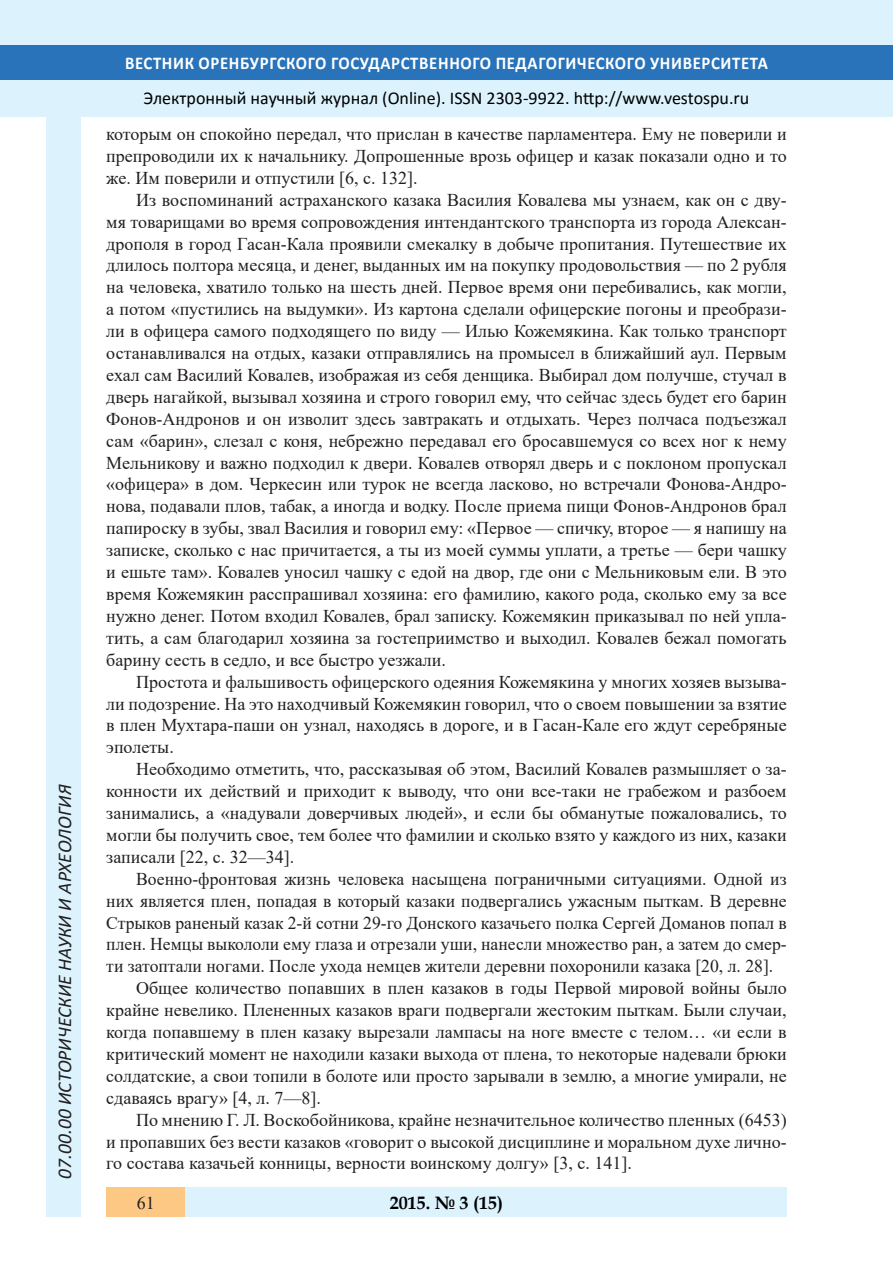
<style>
.page{position:relative;width:893px;height:1263px;background:#fff}
.page>*{position:absolute;margin:0;border:0;box-sizing:border-box;transform-origin:0 0}
.t1{font:italic 19.5px "Calibri";color:#231f20}
.Стиль2{font:18px/21.9px "Times New Roman";color:#231f20;text-align:justify}
.t2{font:18px "Calibri";color:#000}
.t3{font:700 18px "Calibri";letter-spacing:.04em;color:#fff;scale:.93 1}
.t4{font:700 18px "Book Antiqua";color:#000}
</style>
<div class="page">
<div style="left:0;top:0;width:893px;height:116px;background:#dcf2fc"></div>
<div style="left:0;top:45px;width:893px;height:34px;background:#2873ba"></div>
<div style="left:47px;top:116px;width:34px;height:1101px;background:#dcf2fc"></div>
<div style="left:106px;top:1188px;width:681px;height:29px;background:#dcf2fc"></div>
<div style="left:106px;top:1188px;width:79px;height:29px;background:#fdc784"></div>
<p class="t1" style="left:51px;top:1179px;width:395px;rotate:-90deg">07.00.00 ИСТОРИЧЕСКИЕ НАУКИ И АРХЕОЛОГИЯ</p>
<p class="t1" style="left:51px;top:1105px;width:206px;rotate:-90deg">БИОЛОГИЧЕСКИЕ НАУКИ</p>
<p class="t1" style="left:51px;top:1169px;width:11px;rotate:-90deg">3</p>
<p class="t3" style="left:125px;top:50px;width:693px">ВЕСТНИК ОРЕНБУРГСКОГО ГОСУДАРСТВЕННОГО ПЕДАГОГИЧЕСКОГО УНИВЕРСИТЕТА</p>
<p class="t2" style="left:144px;top:85px;width:607px">Электронный научный журнал (Online). ISSN 2303-9922. http://www.vestospu.ru</p>
<p class="t2" style="left:583px;top:85px;width:13px">t</p>
<p class="Стиль2" style="left:106px;top:122px;width:682px">которым он спокойно передал, что прислан в качестве парламентера. Ему не поверили и препроводили их к начальнику. Допрошенные врозь офицер и казак показали одно и то же. Им поверили и отпустили [6, с. 132].</p>
<p class="Стиль2" style="left:106px;top:188px;width:682px;text-indent:30px">Из воспоминаний астраханского казака Василия Ковалева мы узнаем, как он с дву&shy;мя товарищами во время сопровождения интендантского транспорта из города Алексан&shy;дрополя в город Гасан-Кала проявили смекалку в добыче пропитания. Путешествие их длилось полтора месяца, и денег, выданных им на покупку продовольствия — по 2 рубля на человека, хватило только на шесть дней. Первое время они перебивались, как могли, а потом «пустились на выдумки». Из картона сделали офицерские погоны и преобрази&shy;ли в офицера самого подходящего по виду — Илью Кожемякина. Как только транспорт останавливался на отдых, казаки отправлялись на промысел в ближайший аул. Первым ехал сам Василий Ковалев, изображая из себя денщика. Выбирал дом получше, стучал в дверь нагайкой, вызывал хозяина и строго говорил ему, что сейчас здесь будет его барин Фонов-Андронов и он изволит здесь завтракать и отдыхать. Через полчаса подъезжал сам «барин», слезал с коня, небрежно передавал его бросавшемуся со всех ног к нему Мельникову и важно подходил к двери. Ковалев отворял дверь и с поклоном пропускал «офицера» в дом. Черкесин или турок не всегда ласково, но встречали Фонова-Андро&shy;нова, подавали плов, табак, а иногда и водку. После приема пищи Фонов-Андронов брал папироску в зубы, звал Василия и говорил ему: «Первое — спичку, второе — я напишу на записке, сколько с нас причитается, а ты из моей суммы уплати, а третье — бери чашку и ешьте там». Ковалев уносил чашку с едой на двор, где они с Мельниковым ели. В это время Кожемякин расспрашивал хозяина: его фамилию, какого рода, сколько ему за все нужно денег. Потом входил Ковалев, брал записку. Кожемякин приказывал по ней упла&shy;тить, а сам благодарил хозяина за гостеприимство и выходил. Ковалев бежал помогать барину сесть в седло, и все быстро уезжали.</p>
<p class="Стиль2" style="left:106px;top:670px;width:682px;text-indent:30px">Простота и фальшивость офицерского одеяния Кожемякина у многих хозяев вызыва&shy;ли подозрение. На это находчивый Кожемякин говорил, что о своем повышении за взятие в плен Мухтара-паши он узнал, находясь в дороге, и в Гасан-Кале его ждут серебряные эполеты.</p>
<p class="Стиль2" style="left:106px;top:758px;width:682px;text-indent:30px">Необходимо отметить, что, рассказывая об этом, Василий Ковалев размышляет о за&shy;конности их действий и приходит к выводу, что они все-таки не грабежом и разбоем занимались, а «надували доверчивых людей», и если бы обманутые пожаловались, то могли бы получить свое, тем более что фамилии и сколько взято у каждого из них, казаки записали [22, с. 32—34].</p>
<p class="Стиль2" style="left:106px;top:867px;width:682px;text-indent:30px">Военно-фронтовая жизнь человека насыщена пограничными ситуациями. Одной из них является плен, попадая в который казаки подвергались ужасным пыткам. В деревне Стрыков раненый казак 2-й сотни 29-го Донского казачьего полка Сергей Доманов попал в плен. Немцы выкололи ему глаза и отрезали уши, нанесли множество ран, а затем до смер&shy;ти затоптали ногами. После ухода немцев жители деревни похоронили казака [20, л. 28].</p>
<p class="Стиль2" style="left:106px;top:977px;width:682px;text-indent:30px">Общее количество попавших в плен казаков в годы Первой мировой войны было крайне невелико. Плененных казаков враги подвергали жестоким пыткам. Были случаи, когда попавшему в плен казаку вырезали лампасы на ноге вместе с телом… «и если в критический момент не находили казаки выхода от плена, то некоторые надевали брюки солдатские, а свои топили в болоте или просто зарывали в землю, а многие умирали, не сдаваясь врагу» [4, л. 7—8].</p>
<p class="Стиль2" style="left:106px;top:1108px;width:682px;text-indent:30px">По мнению Г. Л. Воскобойникова, крайне незначительное количество пленных (6453) и пропавших без вести казаков «говорит о высокой дисциплине и моральном духе лично&shy;го состава казачьей конницы, верности воинскому долгу» [3, с. 141].</p>
<p class="Стиль2" style="left:137px;top:1191px;width:19px">61</p>
<p class="t4" style="left:390px;top:1190px;width:115px">2015. № 3 (15)</p>
</div>
